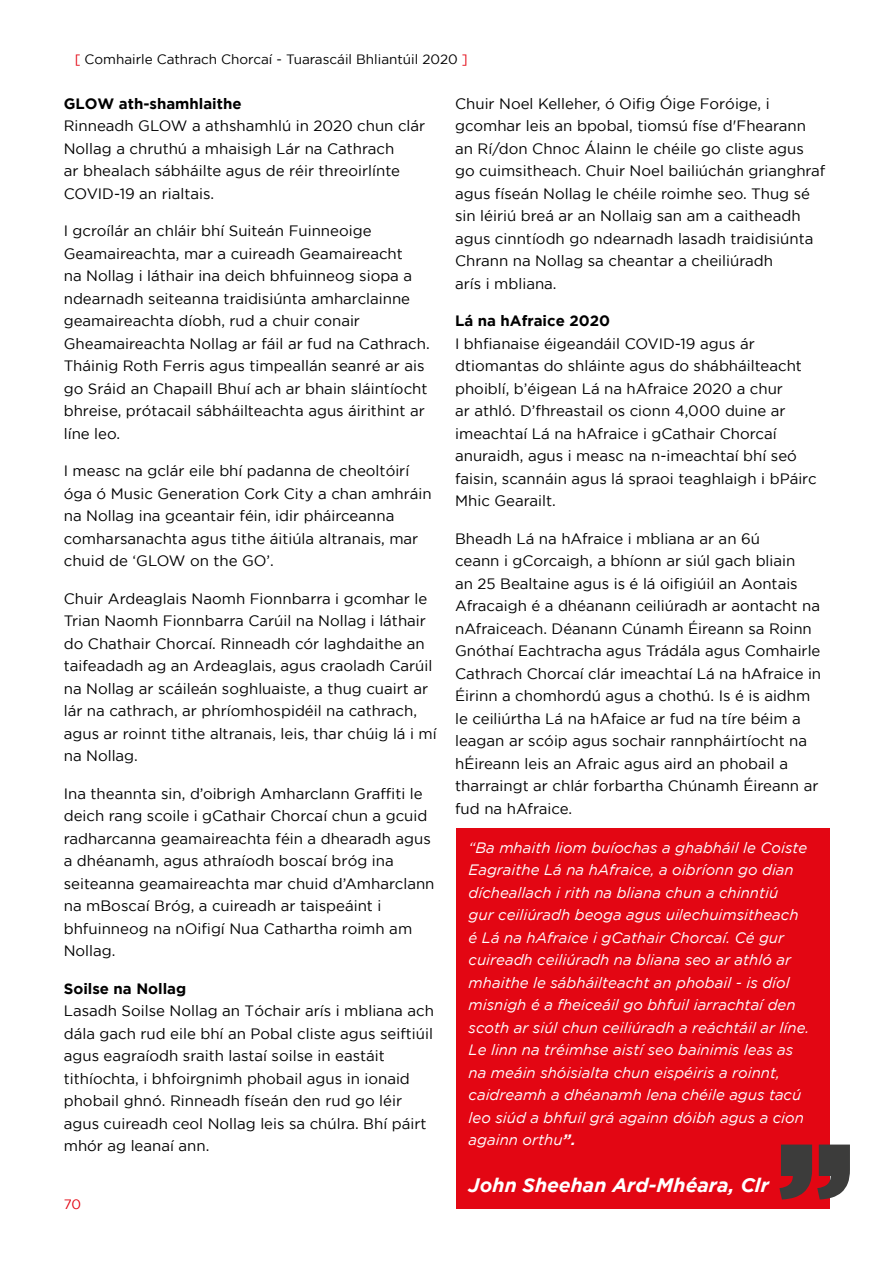
<style>
.page{position:relative;width:893px;height:1263px;background:#fff}
.page>*{position:absolute;margin:0;border:0;box-sizing:border-box;transform-origin:0 0}
.t1{font:italic 700 19.5px "Gotham";color:#fff}
.t2{font:15px/22.5px "Gotham";color:#000}
.t3{font:italic 15px/22.5px "Gotham";color:#fff}
.t4{font:700 15px "Gotham";color:#000}
.t5{font:13.5px "Gotham";color:#000}
.t6{font:13.5px "Gotham";color:#e30613}
.s1{color:#e30613}
.s2{font-weight:700}
</style>
<div class="page">
<div style="left:456px;top:829px;width:373px;height:380px;background:#e30613"></div>
<svg style="left:779px;top:1144px;width:71px;height:55px"></svg>
<p class="t5" style="left:75px;top:52px;width:395px"><span class="s1">[</span> Comhairle Cathrach Chorcaí - Tuarascáil Bhliantúil 2020 <span class="s1">]</span></p>
<p class="t4" style="left:64px;top:95px;width:179px">GLOW ath-shamhlaithe</p>
<p class="t2" style="left:64px;top:114px;width:363px">Rinneadh GLOW a athshamhlú in 2020 chun clár Nollag a chruthú a mhaisigh Lár na Cathrach<br>ar bhealach sábháilte agus de réir threoirlínte COVID-19 an rialtais.</p>
<p class="t2" style="left:64px;top:219px;width:367px">I gcroílár an chláir bhí Suiteán Fuinneoige Geamaireachta, mar a cuireadh Geamaireacht<br>na Nollag i láthair ina deich bhfuinneog siopa a ndearnadh seiteanna traidisiúnta amharclainne geamaireachta díobh, rud a chuir conair Gheamaireachta Nollag ar fáil ar fud na Cathrach.<br>Tháinig Roth Ferris agus timpeallán seanré ar ais go Sráid an Chapaill Bhuí ach ar bhain sláintíocht bhreise, prótacail sábháilteachta agus áirithint ar líne leo.</p>
<p class="t2" style="left:64px;top:459px;width:369px">I measc na gclár eile bhí padanna de cheoltóirí óga ó Music Generation Cork City a chan amhráin na Nollag ina gceantair féin, idir pháirceanna comharsanachta agus tithe áitiúla altranais, mar chuid de ‘GLOW on the GO’.</p>
<p class="t2" style="left:64px;top:587px;width:375px">Chuir Ardeaglais Naomh Fionnbarra i gcomhar le Trian Naomh Fionnbarra Carúil na Nollag i láthair do Chathair Chorcaí. Rinneadh cór laghdaithe an taifeadadh ag an Ardeaglais, agus craoladh Carúil na Nollag ar scáileán soghluaiste, a thug cuairt ar lár na cathrach, ar phríomhospidéil na cathrach, agus ar roinnt tithe altranais, leis, thar chúig lá i mí na Nollag.</p>
<p class="t2" style="left:64px;top:782px;width:372px">Ina theannta sin, d’oibrigh Amharclann Graffiti le deich rang scoile i gCathair Chorcaí chun a gcuid radharcanna geamaireachta féin a dhearadh agus a dhéanamh, agus athraíodh boscaí bróg ina seiteanna geamaireachta mar chuid d’Amharclann na mBoscaí Bróg, a cuireadh ar taispeáint i bhfuinneog na nOifigí Nua Cathartha roimh am Nollag.</p>
<p class="t4" style="left:64px;top:980px;width:124px">Soilse na Nollag</p>
<p class="t2" style="left:64px;top:999px;width:372px">Lasadh Soilse Nollag an Tóchair arís i mbliana ach dála gach rud eile bhí an Pobal cliste agus seiftiúil agus eagraíodh sraith lastaí soilse in eastáit tithíochta, i bhfoirgnimh phobail agus in ionaid phobail ghnó. Rinneadh físeán den rud go léir agus cuireadh ceol Nollag leis sa chúlra. Bhí páirt mhór ag leanaí ann.</p>
<p class="t6" style="left:64px;top:1197px;width:19px">70</p>
<p class="t2" style="left:455px;top:92px;width:372px">Chuir Noel Kelleher, ó Oifig Óige Foróige, i gcomhar leis an bpobal, tiomsú físe d'Fhearann an Rí/don Chnoc Álainn le chéile go cliste agus go cuimsitheach. Chuir Noel bailiúchán grianghraf agus físeán Nollag le chéile roimhe seo. Thug sé sin léiriú breá ar an Nollaig san am a caitheadh agus cinntíodh go ndearnadh lasadh traidisiúnta Chrann na Nollag sa cheantar a cheiliúradh<br>arís i mbliana.</p>
<p class="t4" style="left:455px;top:312px;width:156px">Lá na hAfraice 2020</p>
<p class="t2" style="left:455px;top:332px;width:363px">I bhfianaise éigeandáil COVID-19 agus ár dtiomantas do shláinte agus do shábháilteacht phoiblí, b’éigean Lá na hAfraice 2020 a chur<br>ar athló. D’fhreastail os cionn 4,000 duine ar imeachtaí Lá na hAfraice i gCathair Chorcaí anuraidh, agus i measc na n-imeachtaí bhí seó faisin, scannáin agus lá spraoi teaghlaigh i bPáirc Mhic Gearailt.</p>
<p class="t2" style="left:455px;top:527px;width:368px">Bheadh Lá na hAfraice i mbliana ar an 6ú<br>ceann i gCorcaigh, a bhíonn ar siúl gach bliain<br>an 25 Bealtaine agus is é lá oifigiúil an Aontais Afracaigh é a dhéanann ceiliúradh ar aontacht na nAfraiceach. Déanann Cúnamh Éireann sa Roinn Gnóthaí Eachtracha agus Trádála agus Comhairle Cathrach Chorcaí clár imeachtaí Lá na hAfraice in Éirinn a chomhordú agus a chothú. Is é is aidhm le ceiliúrtha Lá na hAfaice ar fud na tíre béim a leagan ar scóip agus sochair rannpháirtíocht na hÉireann leis an Afraic agus aird an phobail a tharraingt ar chlár forbartha Chúnamh Éireann ar fud na hAfraice.</p>
<p class="t3" style="left:469px;top:836px;width:342px">“Ba mhaith liom buíochas a ghabháil le Coiste Eagraithe Lá na hAfraice, a oibríonn go dian dícheallach i rith na bliana chun a chinntiú<br>gur ceiliúradh beoga agus uilechuimsitheach é Lá na hAfraice i gCathair Chorcaí. Cé gur cuireadh ceiliúradh na bliana seo ar athló ar mhaithe le sábháilteacht an phobail - is díol misnigh é a fheiceáil go bhfuil iarrachtaí den scoth ar siúl chun ceiliúradh a reáchtáil ar líne.<br>Le linn na tréimhse aistí seo bainimis leas as na meáin shóisialta chun eispéiris a roinnt, caidreamh a dhéanamh lena chéile agus tacú leo siúd a bhfuil grá againn dóibh agus a cion againn orthu<span class="s2">”.</span></p>
<h1 class="t1" style="left:469px;top:1174px;width:302px">John Sheehan Ard-Mhéara, Clr</h1>
</div>
